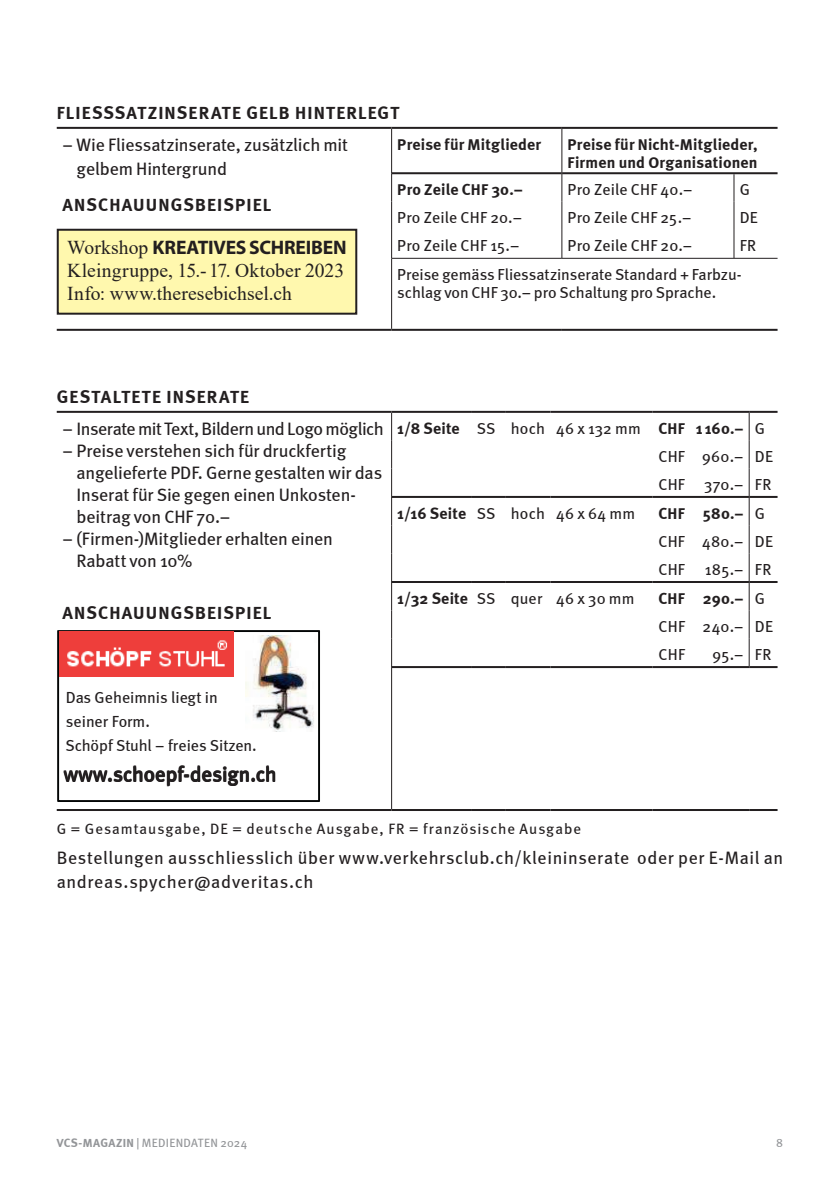
<style>
.page{position:relative;width:840px;height:1191px;background:#fff}
.page>*{position:absolute;margin:0;border:0;box-sizing:border-box;transform-origin:0 0}
.t1{font:21.2px "Meta";color:#231f20}
.t2{font:19.6px/23px "Times New Roman";letter-spacing:.005em;color:#231f20}
.t3{font:700 19.6px "Myriad Pro";letter-spacing:-.01em;color:#231f20}
.t4{font:18px/22px "Meta";letter-spacing:-.005em;color:#231f20}
.t5{font:18px/24px "Meta";letter-spacing:.035em;color:#231f20}
.t6{font:700 18px "Meta";letter-spacing:.065em;color:#231f20}
.t7{font:18px "Meta";letter-spacing:-.03em;color:#231f20}
.t8{font:16px/27.8px "Meta";letter-spacing:.005em;color:#231f20}
.t9{font:700 16px/18px "Meta";letter-spacing:.015em;color:#231f20}
.t10{font:15px "Meta";letter-spacing:.065em;color:#231f20}
.t11{font:12px "Meta";letter-spacing:.025em;color:#939598}
.s1{font-family:"Times New Roman";font-weight:400}
.s2{font-weight:700}
</style>
<div class="page">
<hr style="left:57px;top:127px;width:334px;height:2px;background:#231f20">
<hr style="left:57px;top:329px;width:334px;height:2px;background:#231f20">
<hr style="left:391px;top:127px;width:170px;height:2px;background:#231f20">
<hr style="left:561px;top:127px;width:172px;height:2px;background:#231f20">
<hr style="left:733px;top:127px;width:44px;height:2px;background:#231f20">
<hr style="left:391px;top:329px;width:170px;height:2px;background:#231f20">
<hr style="left:561px;top:329px;width:172px;height:2px;background:#231f20">
<hr style="left:733px;top:329px;width:44px;height:2px;background:#231f20">
<hr style="left:391px;top:172px;width:170px;height:2px;background:#231f20">
<hr style="left:562px;top:172px;width:171px;height:2px;background:#231f20">
<hr style="left:733px;top:172px;width:44px;height:2px;background:#231f20">
<hr style="left:391px;top:258px;width:170px;height:1px;background:#231f20">
<hr style="left:561px;top:258px;width:172px;height:1px;background:#231f20">
<hr style="left:733px;top:258px;width:44px;height:1px;background:#231f20">
<svg style="left:733px;top:174px;width:1px;height:84px"></svg>
<hr style="left:561px;top:129px;width:1px;height:44px;background:#231f20">
<svg style="left:561px;top:173px;width:1px;height:85px"></svg>
<hr style="left:391px;top:129px;width:1px;height:44px;background:#231f20">
<svg style="left:391px;top:173px;width:1px;height:85px"></svg>
<hr style="left:391px;top:258px;width:1px;height:71px;background:#231f20">
<hr style="left:57px;top:411px;width:334px;height:2px;background:#231f20">
<hr style="left:57px;top:809px;width:334px;height:2px;background:#231f20">
<hr style="left:391px;top:411px;width:80px;height:2px;background:#231f20">
<hr style="left:471px;top:411px;width:34px;height:2px;background:#231f20">
<hr style="left:505px;top:411px;width:45px;height:2px;background:#231f20">
<hr style="left:550px;top:411px;width:102px;height:2px;background:#231f20">
<hr style="left:652px;top:411px;width:96px;height:2px;background:#231f20">
<hr style="left:748px;top:411px;width:29px;height:2px;background:#231f20">
<hr style="left:391px;top:666px;width:80px;height:2px;background:#231f20">
<hr style="left:471px;top:666px;width:34px;height:2px;background:#231f20">
<hr style="left:505px;top:666px;width:45px;height:2px;background:#231f20">
<hr style="left:550px;top:666px;width:102px;height:2px;background:#231f20">
<hr style="left:652px;top:666px;width:96px;height:2px;background:#231f20">
<hr style="left:748px;top:666px;width:29px;height:2px;background:#231f20">
<hr style="left:391px;top:809px;width:80px;height:2px;background:#231f20">
<hr style="left:471px;top:809px;width:34px;height:2px;background:#231f20">
<hr style="left:505px;top:809px;width:45px;height:2px;background:#231f20">
<hr style="left:550px;top:809px;width:102px;height:2px;background:#231f20">
<hr style="left:652px;top:809px;width:96px;height:2px;background:#231f20">
<hr style="left:748px;top:809px;width:29px;height:2px;background:#231f20">
<hr style="left:391px;top:496px;width:80px;height:2px;background:#231f20">
<hr style="left:471px;top:496px;width:34px;height:2px;background:#231f20">
<hr style="left:505px;top:496px;width:45px;height:2px;background:#231f20">
<hr style="left:550px;top:496px;width:102px;height:2px;background:#231f20">
<hr style="left:652px;top:496px;width:96px;height:2px;background:#231f20">
<hr style="left:749px;top:496px;width:28px;height:2px;background:#231f20">
<hr style="left:391px;top:581px;width:80px;height:2px;background:#231f20">
<hr style="left:471px;top:581px;width:34px;height:2px;background:#231f20">
<hr style="left:505px;top:581px;width:45px;height:2px;background:#231f20">
<hr style="left:550px;top:581px;width:102px;height:2px;background:#231f20">
<hr style="left:652px;top:581px;width:96px;height:2px;background:#231f20">
<hr style="left:749px;top:581px;width:28px;height:2px;background:#231f20">
<svg style="left:748px;top:413px;width:1px;height:253px"></svg>
<svg style="left:391px;top:413px;width:1px;height:254px"></svg>
<hr style="left:391px;top:667px;width:1px;height:142px;background:#231f20">
<svg style="left:57px;top:630px;width:263px;height:172px"></svg>
<img style="left:245px;top:635px;width:72px;height:96px">
<img style="left:59px;top:632px;width:174px;height:45px">
<div style="left:58px;top:230px;width:298px;height:84px;background:#fff8ae"></div>
<div style="left:57px;top:229px;width:300px;height:86px;border:2px solid #231f20"></div>
<p class="t6" style="left:57px;top:102px;width:344px">FLIESSSATZINSERATE GELB HINTERLEGT</p>
<p class="t4" style="left:77px;top:133px;width:273px;line-height:24px;text-indent:-14px">– Wie Fliessatzinserate, zusätzlich mit gelbem Hintergrund</p>
<p class="t6" style="left:62px;top:194px;width:210px">ANSCHAUUNGSBEISPIEL</p>
<p class="t9" style="left:397px;top:135px;width:145px">Preise für Mitglieder</p>
<p class="t9" style="left:567px;top:135px;width:191px">Preise für Nicht-Mitglieder,<br>Firmen und Organisationen</p>
<p class="t9" style="left:397px;top:181px;width:127px">Pro Zeile CHF 30.–</p>
<p class="t8" style="left:567px;top:176px;width:126px">Pro Zeile CHF 40.–</p>
<p class="t8" style="left:739px;top:176px;width:12px">G</p>
<p class="t8" style="left:397px;top:203px;width:126px">Pro Zeile CHF 20.–</p>
<p class="t8" style="left:567px;top:203px;width:125px">Pro Zeile CHF 25.–</p>
<p class="t8" style="left:739px;top:203px;width:20px">DE</p>
<p class="t8" style="left:397px;top:232px;width:123px">Pro Zeile CHF 15.–</p>
<p class="t8" style="left:567px;top:232px;width:126px">Pro Zeile CHF 20.–</p>
<p class="t3" style="left:67px;top:234px;width:281px"><span class="s1">Workshop</span> KREATIVES SCHREIBEN</p>
<p class="t2" style="left:67px;top:258px;width:278px">Kleingruppe, 15.-17. Oktober 2023<br>Info: www.theresebichsel.ch</p>
<p class="t8" style="left:397px;top:231px;width:360px;line-height:28.6px;text-indent:342px">FR<br>Preise gemäss Fliessatzinserate Standard + Farbzu-</p>
<p class="t8" style="left:397px;top:278px;width:320px">schlag von CHF 30.– pro Schaltung pro Sprache.</p>
<p class="t6" style="left:57px;top:386px;width:194px">GESTALTETE INSERATE</p>
<p class="t7" style="left:62px;top:418px;width:323px">– Inserate mit Text, Bildern und Logo möglich</p>
<p class="t4" style="left:77px;top:440px;width:307px;text-indent:-14px">– Preise verstehen sich für druckfertig angelieferte PDF. Gerne gestalten wir das Inserat für Sie gegen einen Unkosten&shy;beitrag von CHF 70.–</p>
<p class="t4" style="left:77px;top:528px;width:258px;text-indent:-14px">– (Firmen-)Mitglieder erhalten einen<br>Rabatt von 10%</p>
<p class="t6" style="left:62px;top:602px;width:210px">ANSCHAUUNGSBEISPIEL</p>
<p class="t8" style="left:66px;top:685px;width:193px;line-height:24px">Das Geheimnis liegt in seiner Form.<br>Schöpf Stuhl – freies Sitzen.</p>
<h1 class="t1" style="left:78px;top:762px;width:16px">w</h1>
<h1 class="t1" style="left:63px;top:761px;width:214px">www.schoepf-design.ch</h1>
<h1 class="t1" style="left:222px;top:762px;width:45px">inc</h1>
<p class="t8" style="left:658px;top:414px;width:116px;text-indent:-261px"><span class="s2">1/8 Seite</span> SS hoch 46 x 132 mm <span class="s2">CHF 1 160.–</span> G<br>CHF 960.– DE<br>CHF 370.– FR</p>
<p class="t8" style="left:397px;top:499px;width:239px"><span class="s2">1/16 Seite</span> SS hoch 46 x 64 mm</p>
<p class="t8" style="left:658px;top:499px;width:116px"><span class="s2">CHF 580.–</span> G<br>CHF 480.– DE<br>CHF 185.– FR</p>
<p class="t8" style="left:397px;top:584px;width:238px"><span class="s2">1/32 Seite</span> SS quer 46 x 30 mm</p>
<p class="t8" style="left:658px;top:584px;width:116px"><span class="s2">CHF 290.–</span> G<br>CHF 240.– DE<br>CHF</p>
<p class="t8" style="left:712px;top:640px;width:60px">95.– FR</p>
<p class="t10" style="left:57px;top:820px;width:525px">G = Gesamtausgabe, DE = deutsche Ausgabe, FR = französische Ausgabe</p>
<p class="t5" style="left:57px;top:845px;width:727px">Bestellungen ausschliesslich über www.verkehrsclub.ch/kleininserate oder per E-Mail an andreas.spycher@adveritas.ch</p>
<p class="t11" style="left:57px;top:1135px;width:192px"><span class="s2">VCS-MAGAZIN</span> | MEDIENDATEN 2024</p>
<p class="t11" style="left:775px;top:1135px;width:8px">8</p>
</div>
